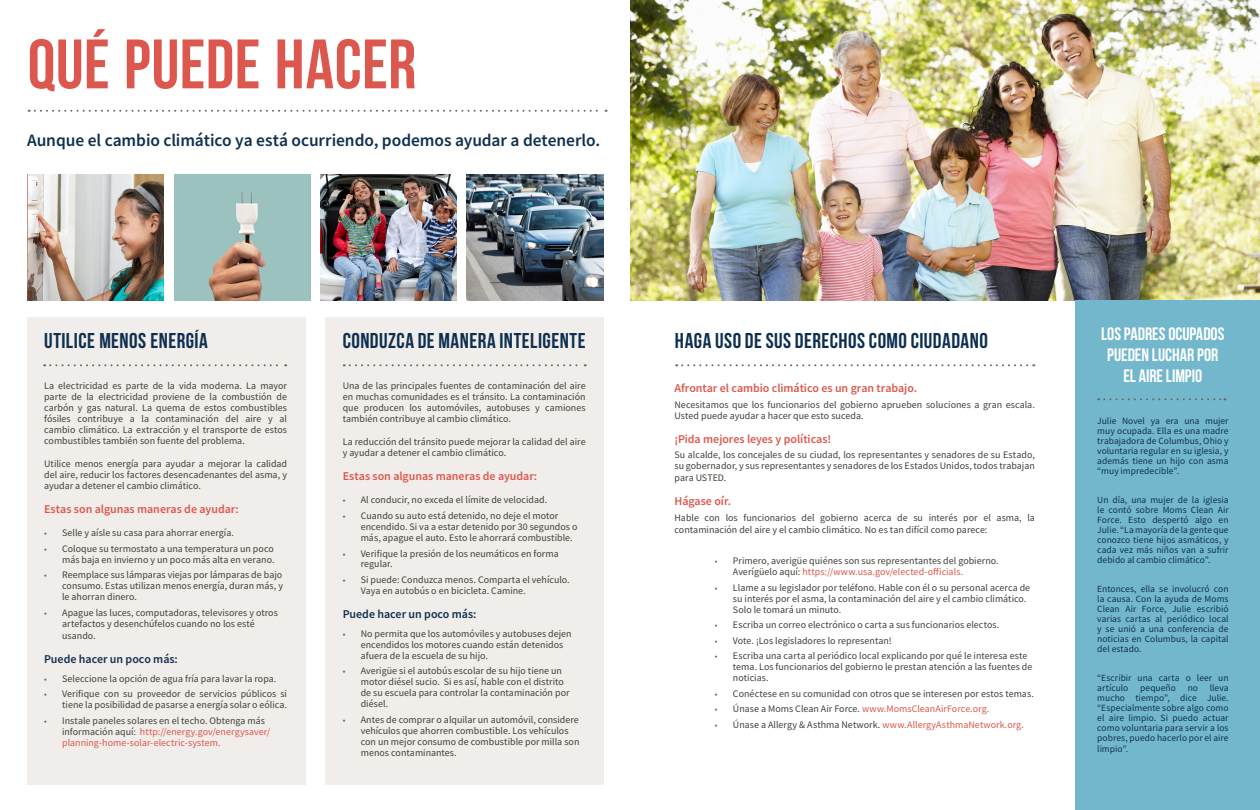
<style>
.page{position:relative;width:1260px;height:810px;background:#fff}
.page>*{position:absolute;margin:0;border:0;box-sizing:border-box;transform-origin:0 0}
.SUBTITLES{font:69.8px "Bebas Neue";letter-spacing:.005em;color:#dc574d}
.CONTENTS{font:700 21.4px "Bebas Neue";letter-spacing:.02em;color:#0e3050}
.CONTENTS-2{font:21.4px "Bebas Neue";letter-spacing:.025em;color:#0e3050}
.CONTENTS-3{font:17.9px/20.9px "Bebas Neue";color:#fff;text-align:center}
.CONTENTS-4{font:600 17.4px "Source Sans Pro";letter-spacing:-.005em;color:#0e3050}
.CONTENTS-5{font:600 12px "Source Sans Pro";letter-spacing:-.005em;color:#dc574d}
.CONTENTS-6{font:600 12px "Source Sans Pro";color:#0e3050}
.CONTENTS-7{font:10px/11px "Source Sans Pro";letter-spacing:.005em;color:#3f413a}
.t1{font:10px/11px "Source Sans Pro";letter-spacing:.005em;color:#dc574d}
.CONTENTS-8{font:9.5px/10px "Source Sans Pro";letter-spacing:.005em;color:#0e3050;text-align:justify}
.s1{font-size:9px;color:#686860}
.s2{color:#3f413a}
.s3{color:#dc574d}
</style>
<div class="page">
<svg style="left:29px;top:110px;width:578px;height:2px"></svg>
<img style="left:27px;top:175px;width:137px;height:126px">
<div style="left:27px;top:317px;width:279px;height:468px;background:#f1edea"></div>
<div style="left:325px;top:317px;width:279px;height:468px;background:#f1edea"></div>
<img style="left:174px;top:175px;width:137px;height:126px">
<img style="left:320px;top:175px;width:137px;height:126px">
<img style="left:467px;top:175px;width:137px;height:126px">
<svg style="left:44px;top:364px;width:242px;height:2px"></svg>
<svg style="left:344px;top:364px;width:242px;height:2px"></svg>
<img style="left:630px;top:0;width:630px;height:300px">
<svg style="left:676px;top:364px;width:358px;height:2px"></svg>
<div style="left:1076px;top:300px;width:184px;height:510px;background:#73b7cd"></div>
<svg style="left:1098px;top:398px;width:127px;height:2px"></svg>
<p class="SUBTITLES" style="left:28px;top:26px;width:390px">QUÉ PUEDE HACER</p>
<p class="CONTENTS-4" style="left:27px;top:129px;width:575px">Aunque el cambio climático ya está ocurriendo, podemos ayudar a detenerlo.</p>
<p class="CONTENTS" style="left:44px;top:329px;width:165px">UTILICE MENOS ENERGÍA</p>
<p class="CONTENTS-7" style="left:44px;top:380px;width:244px;text-align:justify">La electricidad es parte de la vida moderna. La mayor parte de la electricidad proviene de la combustión de carbón y gas natural. La quema de estos combustibles fósiles contribuye a la contaminación del aire y al cambio climático. La extracción y el transporte de estos combustibles también son fuente del problema.</p>
<p class="CONTENTS-7" style="left:44px;top:458px;width:244px;text-align:justify">Utilice menos energía para ayudar a mejorar la calidad del aire, reducir los factores desencadenantes del asma, y ayudar a detener el cambio climático.</p>
<p class="CONTENTS-5" style="left:44px;top:501px;width:196px">Estas son algunas maneras de ayudar:</p>
<p class="CONTENTS-7" style="left:44px;top:527px;width:191px"><span class="s1">•</span> Selle y aísle su casa para ahorrar energía.</p>
<p class="CONTENTS-7" style="left:44px;top:543px;width:232px;text-align:right"><span class="s1">•</span> Coloque su termostato a una temperatura un poco más baja en invierno y un poco más alta en verano.</p>
<p class="CONTENTS-7" style="left:62px;top:570px;width:222px;text-align:justify;text-indent:-18px"><span class="s1">•</span> Reemplace sus lámparas viejas por lámparas de bajo consumo. Estas utilizan menos energía, duran más, y le ahorran dinero.</p>
<p class="CONTENTS-7" style="left:44px;top:607px;width:235px;text-align:center"><span class="s1">•</span> Apague las luces, computadoras, televisores y otros artefactos y desenchúfelos cuando no los esté</p>
<p class="CONTENTS-7" style="left:62px;top:630px;width:35px">usando.</p>
<p class="CONTENTS-6" style="left:44px;top:651px;width:135px">Puede hacer un poco más:</p>
<p class="CONTENTS-7" style="left:44px;top:673px;width:234px"><span class="s1">•</span> Seleccione la opción de agua fría para lavar la ropa.</p>
<p class="CONTENTS-7" style="left:44px;top:688px;width:245px;text-align:right"><span class="s1">•</span> Verifique con su proveedor de servicios públicos si tiene la posibilidad de pasarse a energía solar o eólica.</p>
<p class="t1" style="left:62px;top:715px;width:210px;text-indent:-18px"><span class="s1">•</span> <span class="s2">Instale paneles solares en el techo. Obtenga más información aquí:</span> http://energy.gov/energysaver/ planning-home-solar-electric-system.</p>
<p class="CONTENTS" style="left:343px;top:329px;width:244px">CONDUZCA DE MANERA INTELIGENTE</p>
<p class="CONTENTS-7" style="left:343px;top:380px;width:244px;text-align:justify">Una de las principales fuentes de contaminación del aire en muchas comunidades es el tránsito. La contaminación que producen los automóviles, autobuses y camiones también contribuye al cambio climático.</p>
<p class="CONTENTS-7" style="left:343px;top:436px;width:244px">La reducción del tránsito puede mejorar la calidad del aire y ayudar a detener el cambio climático.</p>
<p class="CONTENTS-5" style="left:343px;top:468px;width:196px">Estas son algunas maneras de ayudar:</p>
<p class="CONTENTS-7" style="left:343px;top:495px;width:206px"><span class="s1">•</span> Al conducir, no exceda el límite de velocidad.</p>
<p class="CONTENTS-7" style="left:361px;top:510px;width:218px;text-indent:-18px"><span class="s1">•</span> Cuando su auto está detenido, no deje el motor encendido. Si va a estar detenido por 30 segundos o más, apague el auto. Esto le ahorrará combustible.</p>
<p class="CONTENTS-7" style="left:361px;top:548px;width:200px;text-indent:-18px"><span class="s1">•</span> Verifique la presión de los neumáticos en forma regular.</p>
<p class="CONTENTS-7" style="left:361px;top:574px;width:210px;text-indent:-18px"><span class="s1">•</span> Si puede: Conduzca menos. Comparta el vehículo.<br>Vaya en autobús o en bicicleta. Camine.</p>
<p class="CONTENTS-6" style="left:343px;top:606px;width:135px">Puede hacer un poco más:</p>
<p class="CONTENTS-7" style="left:361px;top:628px;width:213px;text-indent:-18px"><span class="s1">•</span> No permita que los automóviles y autobuses dejen encendidos los motores cuando están detenidos afuera de la escuela de su hijo.</p>
<p class="CONTENTS-7" style="left:361px;top:665px;width:210px;text-indent:-18px"><span class="s1">•</span> Averigüe si el autobús escolar de su hijo tiene un motor diésel sucio. Si es así, hable con el distrito de su escuela para controlar la contaminación por diésel.</p>
<p class="CONTENTS-7" style="left:361px;top:714px;width:220px;text-indent:-18px"><span class="s1">•</span> Antes de comprar o alquilar un automóvil, considere vehículos que ahorren combustible. Los vehículos con un mejor consumo de combustible por milla son menos contaminantes.</p>
<p class="CONTENTS-2" style="left:675px;top:329px;width:315px">HAGA USO DE SUS DERECHOS COMO CIUDADANO</p>
<p class="CONTENTS-5" style="left:674px;top:380px;width:244px">Afrontar el cambio climático es un gran trabajo.</p>
<p class="CONTENTS-7" style="left:674px;top:399px;width:362px">Necesitamos que los funcionarios del gobierno aprueben soluciones a gran escala.<br>Usted puede ayudar a hacer que esto suceda.</p>
<p class="CONTENTS-5" style="left:674px;top:431px;width:158px">¡Pida mejores leyes y políticas!</p>
<p class="CONTENTS-7" style="left:674px;top:449px;width:362px">Su alcalde, los concejales de su ciudad, los representantes y senadores de su Estado, su gobernador, y sus representantes y senadores de los Estados Unidos, todos trabajan</p>
<p class="CONTENTS-7" style="left:674px;top:472px;width:53px">para USTED.</p>
<p class="CONTENTS-5" style="left:674px;top:494px;width:58px">Hágase oír.</p>
<p class="CONTENTS-7" style="left:674px;top:512px;width:362px;line-height:12px">Hable con los funcionarios del gobierno acerca de su interés por el asma, la contaminación del aire y el cambio climático. No es tan difícil como parece:</p>
<p class="CONTENTS-7" style="left:733px;top:555px;width:267px;text-indent:-18px"><span class="s1">•</span> Primero, averigüe quiénes son sus representantes del gobierno.<br>Averígüelo aquí: <span class="s3">https://www.usa.gov/elected-officials.</span></p>
<p class="CONTENTS-7" style="left:733px;top:582px;width:299px;text-indent:-18px"><span class="s1">•</span> Llame a su legislador por teléfono. Hable con él o su personal acerca de su interés por el asma, la contaminación del aire y el cambio climático.<br>Solo le tomará un minuto.</p>
<p class="CONTENTS-7" style="left:715px;top:619px;width:286px"><span class="s1">•</span> Escriba un correo electrónico o carta a sus funcionarios electos.</p>
<p class="CONTENTS-7" style="left:715px;top:635px;width:178px"><span class="s1">•</span> Vote. ¡Los legisladores lo representan!</p>
<p class="CONTENTS-7" style="left:733px;top:650px;width:301px;text-indent:-18px"><span class="s1">•</span> Escriba una carta al periódico local explicando por qué le interesa este tema. Los funcionarios del gobierno le prestan atención a las fuentes de noticias.</p>
<p class="CONTENTS-7" style="left:715px;top:688px;width:320px"><span class="s1">•</span> Conéctese en su comunidad con otros que se interesen por estos temas.</p>
<p class="t1" style="left:715px;top:703px;width:276px"><span class="s1">•</span> <span class="s2">Únase a Moms Clean Air Force.</span> www.MomsCleanAirForce.org.</p>
<p class="t1" style="left:715px;top:719px;width:310px"><span class="s1">•</span> <span class="s2">Únase a Allergy &amp; Asthma Network.</span> www.AllergyAsthmaNetwork.org.</p>
<p class="CONTENTS-3" style="left:1101px;top:324px;width:125px">LOS PADRES OCUPADOS<br>PUEDEN LUCHAR POR<br>EL AIRE LIMPIO</p>
<p class="CONTENTS-8" style="left:1097px;top:416px;width:133px">Julie Novel ya era una mujer muy ocupada. Ella es una madre trabajadora de Columbus, Ohio y voluntaria regular en su iglesia, y además tiene un hijo con asma “muy impredecible”.</p>
<p class="CONTENTS-8" style="left:1097px;top:495px;width:133px">Un día, una mujer de la iglesia le contó sobre Moms Clean Air Force. Esto despertó algo en Julie. “La mayoría de la gente que conozco tiene hijos asmáticos, y cada vez más niños van a sufrir debido al cambio climático”.</p>
<p class="CONTENTS-8" style="left:1097px;top:584px;width:133px">Entonces, ella se involucró con la causa. Con la ayuda de Moms Clean Air Force, Julie escribió varias cartas al periódico local y se unió a una conferencia de noticias en Columbus, la capital del estado.</p>
<p class="CONTENTS-8" style="left:1097px;top:673px;width:133px">“Escribir una carta o leer un artículo pequeño no lleva mucho tiempo”, dice Julie. “Especialmente sobre algo como el aire limpio. Si puedo actuar como voluntaria para servir a los pobres, puedo hacerlo por el aire</p>
<p class="CONTENTS-8" style="left:1097px;top:744px;width:33px">limpio”.</p>
</div>
